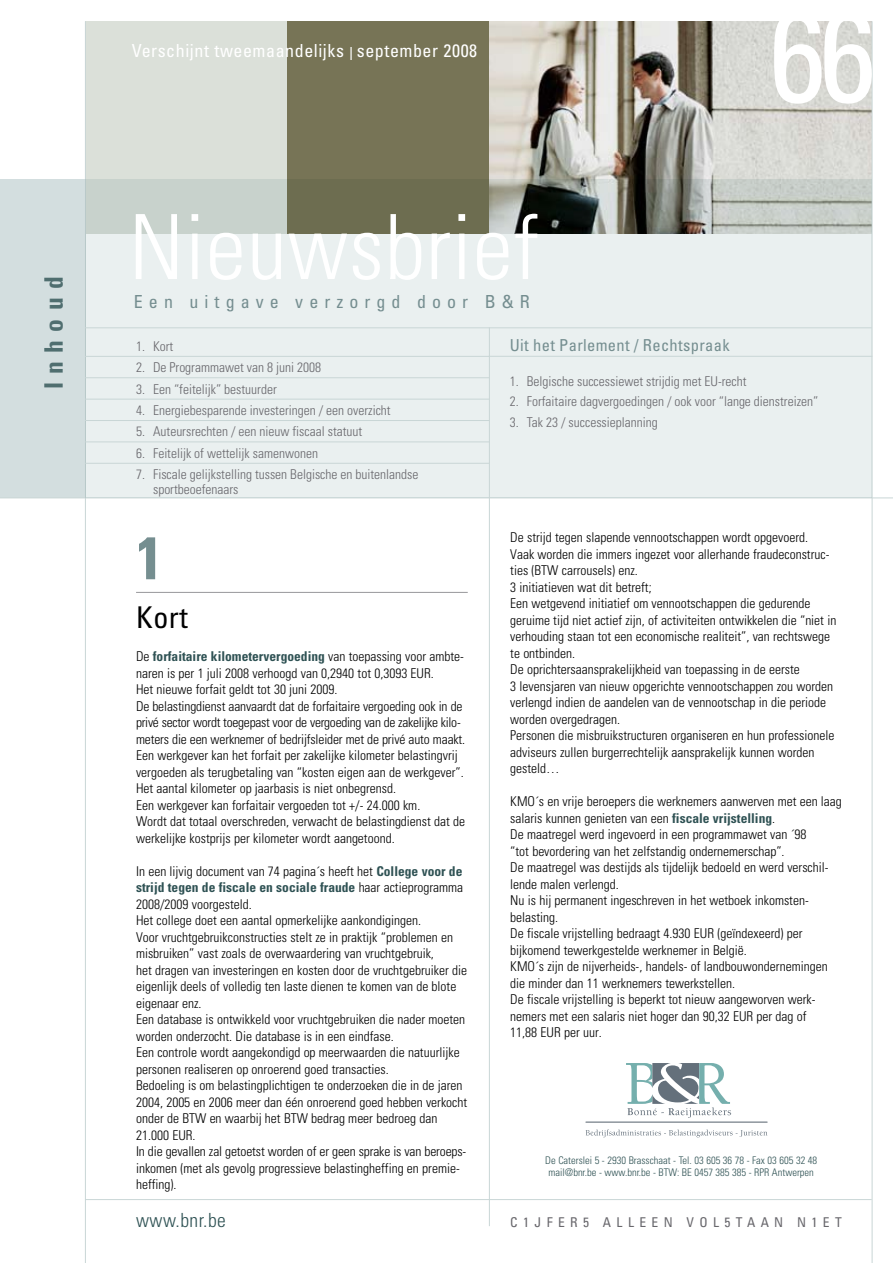
<style>
.page{position:relative;width:893px;height:1263px;background:#fff}
.page>*{position:absolute;margin:0;border:0;box-sizing:border-box;transform-origin:0 0}
.t1{font:condensed 127.5px "Univers";color:#fff}
.t2{font:300 condensed 90px "Univers";letter-spacing:.01em;color:#fff}
.t3{font:60px "Univers Condensed Bold SC850";color:#758e90}
.t4{font:condensed 30px "Univers";color:#000}
.t5{font:700 condensed 25.5px "Univers";letter-spacing:.33em;color:#2f5254}
.t6{font:300 condensed 19.5px "Univers";letter-spacing:.025em;color:#2f5254}
.t7{font:condensed 18px "Univers";letter-spacing:.03em;color:#fff}
.t8{font:condensed 18px "Univers";letter-spacing:.335em;color:#758e90}
.t9{font:condensed 16.5px "Univers";letter-spacing:.02em;color:#758e90}
.t10{font:300 condensed 13.5px/16.5px "Univers";color:#000}
.t11{font:300 condensed 13.5px/15px "Univers";color:#68676c}
.t12{font:condensed 13.5px "Univers";letter-spacing:.4em;color:#68676c}
.t13{font:300 condensed 10.5px/12px "Univers";color:#2f5254;text-align:center}
.s1{font-weight:700;color:#2f5254}
</style>
<div class="page">
<img style="left:489px;top:21px;width:383px;height:158px">
<div style="left:0;top:179px;width:85px;height:318px;background:#d3dedf"></div>
<hr style="left:136px;top:592px;width:332px;height:1px;background:#97979b">
<hr style="left:0;top:497px;width:893px;height:1px;background:#c9d6d6">
<hr style="left:85px;top:1199px;width:787px;height:1px;background:#c9d6d6">
<div style="left:85px;top:21px;width:202px;height:213px;background:#dbe0d9"></div>
<div style="left:287px;top:21px;width:202px;height:213px;background:#777456"></div>
<hr style="left:85px;top:21px;width:1px;height:1242px;background:#c9d6d6">
<hr style="left:872px;top:21px;width:1px;height:1242px;background:#c9d6d6">
<hr style="left:586px;top:1122px;width:181px;height:1px;background:#66717b">
<svg style="left:586px;top:1129px;width:181px;height:8px"></svg>
<svg style="left:626px;top:1063px;width:105px;height:55px"></svg>
<svg style="left:85px;top:179px;width:787px;height:318px;fill:#eaf0f0"></svg>
<hr style="left:489px;top:327px;width:1px;height:899px;background:#c9d6d6">
<hr style="left:85px;top:356px;width:404px;height:1px;background:#c9d6d6">
<hr style="left:85px;top:377px;width:404px;height:1px;background:#c9d6d6">
<hr style="left:85px;top:399px;width:404px;height:1px;background:#c9d6d6">
<hr style="left:85px;top:420px;width:404px;height:1px;background:#c9d6d6">
<hr style="left:85px;top:441px;width:404px;height:1px;background:#c9d6d6">
<hr style="left:85px;top:463px;width:404px;height:1px;background:#c9d6d6">
<hr style="left:489px;top:356px;width:383px;height:1px;background:#c9d6d6">
<hr style="left:85px;top:327px;width:787px;height:1px;background:#c9d6d6">
<h3 class="t5" style="left:38px;top:389px;width:114px;rotate:-90deg">Inhoud</h3>
<h3 class="t7" style="left:132px;top:39px;width:347px">Verschijnt tweemaandelijks I september 2008</h3>
<h2 class="t2" style="left:129px;top:193px;width:411px">n ieuwsbrief</h2>
<h1 class="t1" style="left:770px;top:-24px;width:108px">66</h1>
<h3 class="t8" style="left:134px;top:290px;width:397px">Een uitgave verzorgd door B&amp;R</h3>
<p class="t11" style="left:136px;top:339px;width:39px">1. Kort</p>
<p class="t11" style="left:136px;top:360px;width:186px">2. De Programmawet van 8 juni 2008</p>
<p class="t11" style="left:136px;top:381px;width:142px">3. Een “feitelijk” bestuurder</p>
<p class="t11" style="left:136px;top:403px;width:256px">4. Energiebesparende investeringen / een overzicht</p>
<p class="t11" style="left:136px;top:424px;width:228px">5. Auteursrechten / een nieuw fiscaal statuut</p>
<p class="t11" style="left:136px;top:446px;width:183px">6. Feitelijk of wettelijk samenwonen</p>
<p class="t11" style="left:153px;top:467px;width:267px;text-indent:-17px">7. Fiscale gelijkstelling tussen Belgische en buitenlandse sportbeoefenaars</p>
<p class="t9" style="left:510px;top:334px;width:221px">Uit het Parlement / Rechtspraak</p>
<p class="t11" style="left:510px;top:373px;width:238px">1. Belgische successiewet strijdig met EU-recht</p>
<p class="t11" style="left:510px;top:394px;width:310px">2. Forfaitaire dagvergoedingen / ook voor “lange dienstreizen”</p>
<p class="t11" style="left:510px;top:415px;width:149px">3. Tak 23 / successieplanning</p>
<h3 class="t3" style="left:136px;top:521px;width:28px">1</h3>
<h3 class="t4" style="left:136px;top:598px;width:53px">Kort</h3>
<p class="t10" style="left:136px;top:648px;width:331px">De <span class="s1">forfaitaire kilometervergoeding</span> van toepassing voor ambte&shy;naren is per 1 juli 2008 verhoogd van 0,2940 tot 0,3093 EUR.<br>Het nieuwe forfait geldt tot 30 juni 2009.<br>De belastingdienst aanvaardt dat de forfaitaire vergoeding ook in de privé sector wordt toegepast voor de vergoeding van de zakelijke kilo&shy;meters die een werknemer of bedrijfsleider met de privé auto maakt.<br>Een werkgever kan het forfait per zakelijke kilometer belastingvrij vergoeden als terugbetaling van “kosten eigen aan de werkgever”.<br>Het aantal kilometer op jaarbasis is niet onbegrensd.<br>Een werkgever kan forfaitair vergoeden tot +/- 24.000 km.<br>Wordt dat totaal overschreden, verwacht de belastingdienst dat de werkelijke kostprijs per kilometer wordt aangetoond.</p>
<p class="t10" style="left:136px;top:862px;width:333px">In een lijvig document van 74 pagina´s heeft het <span class="s1">College voor de strijd tegen de fiscale en sociale fraude</span> haar actieprogramma 2008/2009 voorgesteld.<br>Het college doet een aantal opmerkelijke aankondigingen.<br>Voor vruchtgebruikconstructies stelt ze in praktijk “problemen en misbruiken” vast zoals de overwaardering van vruchtgebruik,<br>het dragen van investeringen en kosten door de vruchtgebruiker die eigenlijk deels of volledig ten laste dienen te komen van de blote eigenaar enz.<br>Een database is ontwikkeld voor vruchtgebruiken die nader moeten worden onderzocht. Die database is in een eindfase.<br>Een controle wordt aangekondigd op meerwaarden die natuurlijke personen realiseren op onroerend goed transacties.<br>Bedoeling is om belastingplichtigen te onderzoeken die in de jaren 2004, 2005 en 2006 meer dan één onroerend goed hebben verkocht onder de BTW en waarbij het BTW bedrag meer bedroeg dan 21.000 EUR.<br>In die gevallen zal getoetst worden of er geen sprake is van beroeps&shy;inkomen (met als gevolg progressieve belastingheffing en premie&shy;heffing).</p>
<p class="t10" style="left:510px;top:529px;width:328px">De strijd tegen slapende vennootschappen wordt opgevoerd.<br>Vaak worden die immers ingezet voor allerhande fraudeconstruc&shy;ties (BTW carrousels) enz.<br>3 initiatieven wat dit betreft;<br>Een wetgevend initiatief om vennootschappen die gedurende geruime tijd niet actief zijn, of activiteiten ontwikkelen die “niet in verhouding staan tot een economische realiteit”, van rechtswege te ontbinden.<br>De oprichtersaansprakelijkheid van toepassing in de eerste<br>3 levensjaren van nieuw opgerichte vennootschappen zou worden verlengd indien de aandelen van de vennootschap in die periode worden overgedragen.<br>Personen die misbruikstructuren organiseren en hun professionele adviseurs zullen burgerrechtelijk aansprakelijk kunnen worden gesteld…</p>
<p class="t10" style="left:510px;top:793px;width:333px">KMO´s en vrije beroepers die werknemers aanwerven met een laag salaris kunnen genieten van een <span class="s1">fiscale vrijstelling</span>.<br>De maatregel werd ingevoerd in een programmawet van ´98<br>“tot bevordering van het zelfstandig ondernemerschap”.<br>De maatregel was destijds als tijdelijk bedoeld en werd verschil&shy;lende malen verlengd.<br>Nu is hij permanent ingeschreven in het wetboek inkomsten&shy;belasting.<br>De fiscale vrijstelling bedraagt 4.930 EUR (geïndexeerd) per bijkomend tewerkgestelde werknemer in België.<br>KMO´s zijn de nijverheids-, handels- of landbouwondernemingen die minder dan 11 werknemers tewerkstellen.<br>De fiscale vrijstelling is beperkt tot nieuw aangeworven werk&shy;nemers met een salaris niet hoger dan 90,32 EUR per dag of<br>11,88 EUR per uur.</p>
<p class="t13" style="left:545px;top:1154px;width:273px">De Caterslei 5 - 2930 Brasschaat - Tel. 03 605 36 78 - Fax 03 605 32 48 mail@bnr.be - www.bnr.be - BTW: BE 0457 385 385 - RPR Antwerpen</p>
<h3 class="t6" style="left:136px;top:1209px;width:91px">www.bnr.be</h3>
<p class="t12" style="left:510px;top:1214px;width:333px">C1jfEr 5 allee n vol5taan n1e t</p>
</div>
